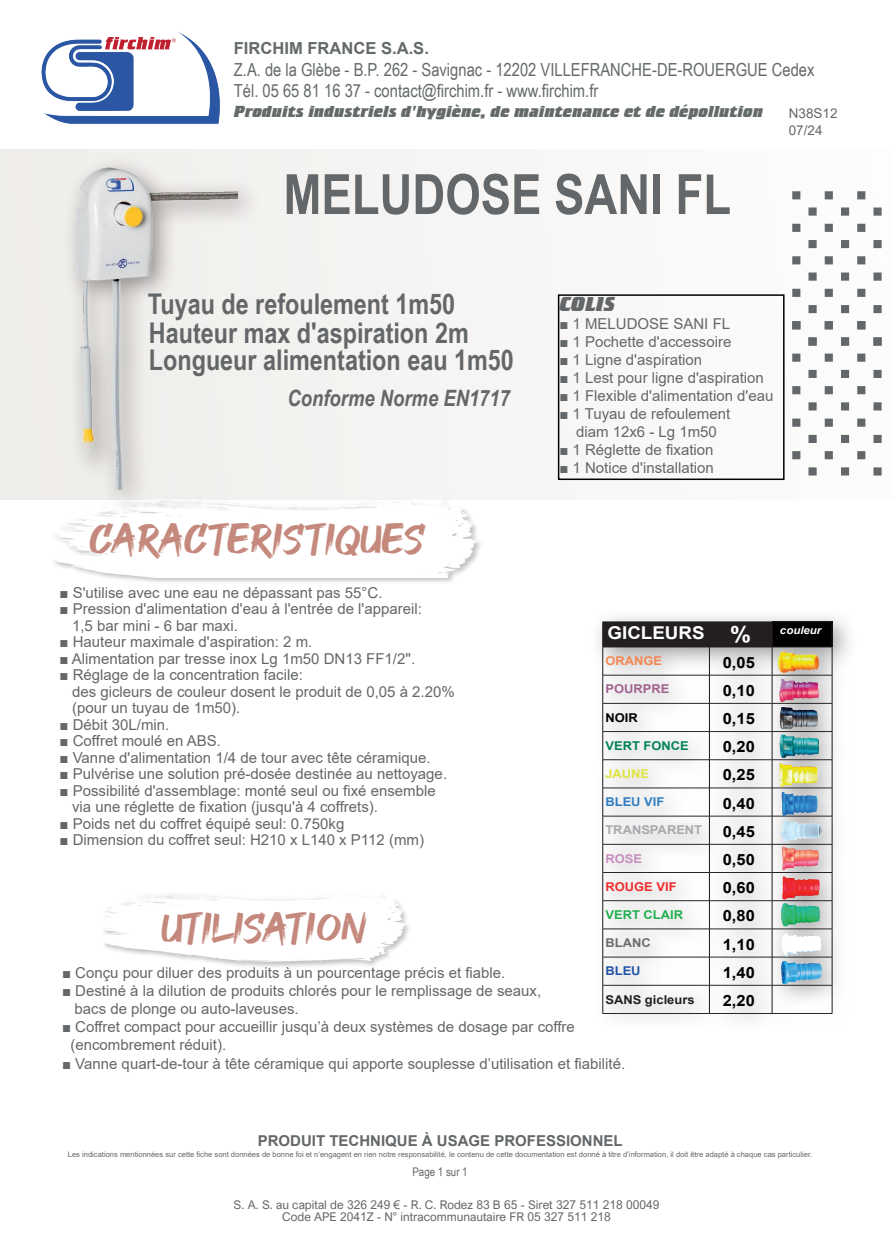
<style>
.page{position:relative;width:893px;height:1251px;background:#fff}
.page>*{position:absolute;margin:0;border:0;box-sizing:border-box;transform-origin:0 0}
.t1{font:133.5px "Arial";color:#646769}
.t2{font:700 55.5px "Arial Narrow";color:#646769}
.t3{font:42px "GOODBRUSH";color:#c4887c}
.t4{font:700 28.5px/28.3px "Arial Narrow";color:#646769}
.t5{font:italic 700 22.5px "Arial Narrow";color:#646769}
.t6{font:21px "Crillee Extra Bold Italic Plain";color:#646769}
.t7{font:18px/21.6px "Arial Narrow";color:#64696a}
.t8{font:700 17.7px "Arial";color:#fff;scale:1.07 1}
.t9{font:16.5px "Crillee Extra Bold Italic Plain";color:#64696a}
.t10{font:700 16.5px "Arial";color:#64696a}
.t11{font:700 15.45px "Arial";color:#010000;scale:1.07 1}
.t12{font:15px/16.5px "Arial";color:#646769}
.t13{font:700 15px "Arial";color:#646769}
.t14{font:13.5px/16.2px "Arial";color:#646769}
.t15{font:700 12.15px "Arial";color:#231f20;scale:1.07 1}
.t16{font:700 12.15px "Arial";color:#a8a9ad;scale:1.07 1}
.t17{font:700 12.15px "Arial";color:#048355;scale:1.07 1}
.t18{font:700 12.15px "Arial";color:#24af4f;scale:1.07 1}
.t19{font:700 12.15px "Arial";color:#ee2d2d;scale:1.07 1}
.t20{font:700 12.15px "Arial";color:#a0638f;scale:1.07 1}
.t21{font:700 12.15px "Arial";color:#317fc2;scale:1.07 1}
.t22{font:700 12.15px "Arial";color:#f58653;scale:1.07 1}
.t23{font:700 12.15px "Arial";color:#e0e342;scale:1.07 1}
.t24{font:700 12.15px "Arial";color:#6c6d70;scale:1.07 1}
.t25{font:700 12.15px "Arial";color:#010000;scale:1.07 1}
.t26{font:700 12.15px "Arial";color:#c78dbe;scale:1.07 1}
.t27{font:700 12.15px "Arial";color:#2254a4;scale:1.07 1}
.t28{font:12px/12px "Arial Nova";color:#646769;text-align:center}
.t29{font:11.85px "Arial Narrow";color:#646769}
.t30{font:italic 700 10.8px "Arial";color:#fff;scale:1.07 1}
.t31{font:7.5px "Arial";color:#646769}
.s1{font-size:22.05px}
</style>
<div class="page">
<div style="left:0;top:149px;width:893px;height:350px;background:#f7f6f5"></div>
<div style="left:62px;top:154px;width:201px;height:360px;background:#f3f1ef"></div>
<img style="left:55px;top:162px;width:186px;height:323px">
<img style="left:41px;top:32px;width:179px;height:92px">
<img style="left:104px;top:894px;width:303px;height:73px">
<div style="left:558px;top:294px;width:226px;height:186px;border:2px solid #000"></div>
<div style="left:589px;top:608px;width:269px;height:430px;background:#231f20;opacity:.45"></div>
<div style="left:772px;top:621px;width:60px;height:26px;background:#000"></div>
<hr style="left:772px;top:621px;width:60px;height:1px;background:#231f20">
<hr style="left:772px;top:646px;width:60px;height:1px;background:#231f20">
<hr style="left:772px;top:674px;width:60px;height:1px;background:#231f20">
<hr style="left:772px;top:703px;width:60px;height:1px;background:#231f20">
<hr style="left:772px;top:731px;width:60px;height:1px;background:#231f20">
<hr style="left:772px;top:759px;width:60px;height:1px;background:#231f20">
<hr style="left:772px;top:787px;width:60px;height:1px;background:#231f20">
<hr style="left:772px;top:815px;width:60px;height:1px;background:#231f20">
<hr style="left:772px;top:843px;width:60px;height:1px;background:#231f20">
<hr style="left:772px;top:872px;width:60px;height:1px;background:#231f20">
<hr style="left:772px;top:900px;width:60px;height:1px;background:#231f20">
<hr style="left:772px;top:928px;width:60px;height:1px;background:#231f20">
<hr style="left:772px;top:956px;width:60px;height:1px;background:#231f20">
<hr style="left:772px;top:984px;width:60px;height:1px;background:#231f20">
<svg style="left:602px;top:621px;width:171px;height:392px"></svg>
<svg style="left:832px;top:622px;width:1px;height:391px"></svg>
<hr style="left:603px;top:1012px;width:106px;height:1px;background:#231f20">
<hr style="left:709px;top:1012px;width:63px;height:1px;background:#231f20">
<hr style="left:772px;top:1012px;width:60px;height:1px;background:#231f20">
<img style="left:775px;top:647px;width:48px;height:28px">
<img style="left:778px;top:677px;width:43px;height:26px">
<img style="left:779px;top:705px;width:40px;height:26px">
<img style="left:777px;top:732px;width:44px;height:28px">
<img style="left:776px;top:760px;width:47px;height:30px">
<img style="left:780px;top:789px;width:39px;height:29px">
<img style="left:778px;top:818px;width:45px;height:25px">
<img style="left:781px;top:845px;width:40px;height:25px">
<img style="left:780px;top:873px;width:42px;height:28px">
<img style="left:778px;top:901px;width:44px;height:27px">
<img style="left:778px;top:931px;width:46px;height:55px">
<div style="left:49px;top:494px;width:436px;height:90px;background:#231f20;opacity:.29"></div>
<img style="left:39px;top:485px;width:451px;height:92px">
<p class="t10" style="left:234px;top:37px;width:197px">FIRCHIM FRANCE S.A.S.</p>
<p class="t7" style="left:234px;top:58px;width:582px">Z.A. de la Glèbe - B.P. 262 - Savignac - 12202 VILLEFRANCHE-DE-ROUERGUE Cedex<br>Tél. 05 65 81 16 37 - contact@firchim.fr - www.firchim.fr</p>
<p class="t9" style="left:234px;top:102px;width:531px">Produits industriels d'hygiène, de maintenance et de dépollution</p>
<p class="t14" style="left:789px;top:105px;width:50px">N38S12<br>07/24</p>
<h2 class="t2" style="left:283px;top:152px;width:449px">MELUDOSE SANI FL</h2>
<h3 class="t4" style="left:148px;top:288px;width:322px">Tuyau de refoulement 1m50<br>Hauteur max d'aspiration 2m</h3>
<h3 class="t4" style="left:149px;top:345px;width:366px">Longueur alimentation eau 1m50</h3>
<h3 class="t5" style="left:288px;top:381px;width:224px">Conforme Norme EN1717</h3>
<h3 class="t3" style="left:90px;top:514px;width:336px">CARACTERISTIQUES</h3>
<h3 class="t6" style="left:559px;top:292px;width:57px">COLIS</h3>
<p class="t12" style="left:559px;top:315px;width:172px">■ 1 MELUDOSE SANI FL</p>
<p class="t12" style="left:559px;top:333px;width:174px">■ 1 Pochette d'accessoire</p>
<p class="t12" style="left:559px;top:351px;width:144px">■ 1 Ligne d'aspiration</p>
<p class="t12" style="left:559px;top:369px;width:206px">■ 1 Lest pour ligne d'aspiration</p>
<p class="t12" style="left:559px;top:387px;width:216px">■ 1 Flexible d'alimentation d'eau</p>
<p class="t12" style="left:559px;top:405px;width:172px;line-height:18px;text-align:center">■ 1 Tuyau de refoulement diam 12x6 - Lg 1m50</p>
<p class="t12" style="left:559px;top:441px;width:156px">■ 1 Réglette de fixation</p>
<p class="t12" style="left:559px;top:459px;width:156px">■ 1 Notice d'installation</p>
<h1 class="t1" style="left:786px;top:174px;width:96px">░</h1>
<h1 class="t1" style="left:786px;top:303px;width:96px">░</h1>
<p class="t12" style="left:60px;top:584px;width:325px">■ S'utilise avec une eau ne dépassant pas 55°C.</p>
<p class="t12" style="left:72px;top:600px;width:351px;text-indent:-13px">■ Pression d'alimentation d'eau à l'entrée de l'appareil:<br>1,5 bar mini - 6 bar maxi.</p>
<p class="t12" style="left:60px;top:633px;width:254px">■ Hauteur maximale d'aspiration: 2 m.</p>
<p class="t12" style="left:60px;top:650px;width:357px">■ Alimentation par tresse inox Lg 1m50 DN13 FF1/2''.</p>
<p class="t12" style="left:72px;top:666px;width:384px;text-indent:-13px">■ Réglage de la concentration facile:<br>des gicleurs de couleur dosent le produit de 0,05 à 2.20% (pour un tuyau de 1m50).</p>
<p class="t12" style="left:60px;top:716px;width:111px">■ Débit 30L/min.</p>
<p class="t12" style="left:60px;top:732px;width:163px">■ Coffret moulé en ABS.</p>
<p class="t12" style="left:60px;top:749px;width:373px">■ Vanne d'alimentation 1/4 de tour avec tête céramique.</p>
<p class="t12" style="left:60px;top:765px;width:389px">■ Pulvérise une solution pré-dosée destinée au nettoyage.</p>
<p class="t12" style="left:72px;top:782px;width:365px;text-indent:-13px">■ Possibilité d'assemblage: monté seul ou fixé ensemble via une réglette de fixation (jusqu'à 4 coffrets).</p>
<p class="t12" style="left:60px;top:815px;width:286px">■ Poids net du coffret équipé seul: 0.750kg</p>
<p class="t12" style="left:60px;top:831px;width:366px">■ Dimension du coffret seul: H210 x L140 x P112 (mm)</p>
<p class="t8" style="left:607px;top:620px;width:136px">GICLEURS <span class="s1">%</span></p>
<p class="t30" style="left:780px;top:623px;width:40px">couleur</p>
<p class="t22" style="left:605px;top:652px;width:55px">ORANGE</p>
<p class="t11" style="left:723px;top:651px;width:31px">0,05</p>
<p class="t20" style="left:605px;top:680px;width:61px">POURPRE</p>
<p class="t11" style="left:723px;top:679px;width:31px">0,10</p>
<p class="t25" style="left:605px;top:708px;width:32px">NOIR</p>
<p class="t11" style="left:723px;top:707px;width:31px">0,15</p>
<p class="t17" style="left:605px;top:736px;width:79px">VERT FONCE</p>
<p class="t11" style="left:723px;top:735px;width:31px">0,20</p>
<p class="t23" style="left:605px;top:765px;width:42px">JAUNE</p>
<p class="t11" style="left:723px;top:764px;width:31px">0,25</p>
<p class="t21" style="left:605px;top:793px;width:57px">BLEU VIF</p>
<p class="t11" style="left:723px;top:792px;width:31px">0,40</p>
<p class="t16" style="left:605px;top:821px;width:92px">TRANSPARENT</p>
<p class="t11" style="left:723px;top:820px;width:31px">0,45</p>
<p class="t26" style="left:605px;top:849px;width:36px">ROSE</p>
<p class="t11" style="left:723px;top:848px;width:31px">0,50</p>
<p class="t19" style="left:605px;top:877px;width:68px">ROUGE VIF</p>
<p class="t11" style="left:723px;top:876px;width:31px">0,60</p>
<p class="t18" style="left:605px;top:905px;width:74px">VERT CLAIR</p>
<p class="t11" style="left:723px;top:904px;width:31px">0,80</p>
<p class="t24" style="left:605px;top:934px;width:44px">BLANC</p>
<p class="t11" style="left:723px;top:933px;width:31px">1,10</p>
<p class="t27" style="left:605px;top:962px;width:34px">BLEU</p>
<p class="t11" style="left:723px;top:961px;width:31px">1,40</p>
<p class="t15" style="left:605px;top:990px;width:85px">SANS gicleurs</p>
<p class="t11" style="left:723px;top:989px;width:31px">2,20</p>
<h3 class="t3" style="left:162px;top:903px;width:207px">UTILISATION</h3>
<p class="t12" style="left:62px;top:964px;width:445px">■ Conçu pour diluer des produits à un pourcentage précis et fiable.</p>
<p class="t12" style="left:75px;top:981px;width:468px;line-height:18px;text-indent:-13px">■ Destiné à la dilution de produits chlorés pour le remplissage de seaux, bacs de plonge ou auto-laveuses.</p>
<p class="t12" style="left:70px;top:1017px;width:506px;line-height:18px;text-indent:-8px">■ Coffret compact pour accueillir jusqu’à deux systèmes de dosage par coffre (encombrement réduit).</p>
<p class="t12" style="left:62px;top:1054px;width:565px">■ Vanne quart-de-tour à tête céramique qui apporte souplesse d’utilisation et fiabilité.</p>
<p class="t13" style="left:258px;top:1130px;width:367px">PRODUIT TECHNIQUE À USAGE PROFESSIONNEL</p>
<p class="t31" style="left:68px;top:1148px;width:746px">Les indications mentionnées sur cette fiche sont données de bonne foi et n’engagent en rien notre responsabilité, le contenu de cette documentation est donné à titre d’information, il doit être adapté à chaque cas particulier.</p>
<p class="t29" style="left:412px;top:1163px;width:57px">Page 1 sur 1</p>
<p class="t28" style="left:234px;top:1198px;width:427px">S. A. S. au capital de 326 249 € - R. C. Rodez 83 B 65 - Siret 327 511 218 00049<br>Code APE 2041Z - N° intracommunautaire FR 05 327 511 218</p>
</div>
